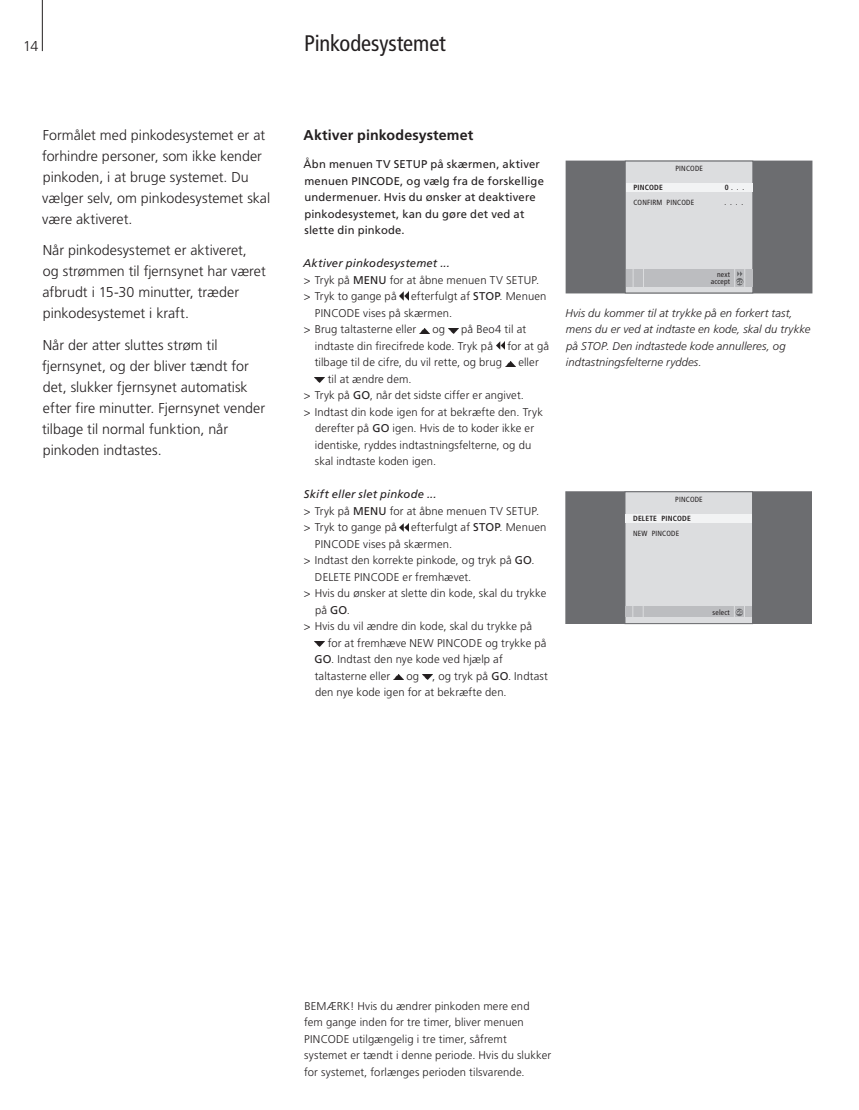
<style>
.page{position:relative;width:859px;height:1110px;background:#fff}
.page>*{position:absolute;margin:0;border:0;box-sizing:border-box;transform-origin:0 0}
.t1{font:condensed 22.5px "Frutiger";letter-spacing:-.005em;color:#231f20}
.t2{font:300 14.25px/21px "Frutiger";color:#231f20}
.t3{font:700 14.25px "Frutiger";letter-spacing:.01em;color:#231f20}
.t4{font:300 11.25px/16.5px "Frutiger";letter-spacing:.01em;color:#231f20}
.t5{font:11.25px/16.5px "Frutiger";letter-spacing:.015em;color:#231f20}
.t6{font:italic 300 11.25px/16.5px "Frutiger";letter-spacing:.01em;color:#231f20}
.t7{font:condensed 7.5px/7.5px "Frutiger";letter-spacing:.025em;color:#231f20}
.t8{font:700 condensed 7.5px "Frutiger";letter-spacing:.025em;color:#231f20}
.s1{font-weight:400;font-style:italic}
.s2{font-weight:400}
.s3{font-weight:700}
.s4{font-size:5.25px;color:#fff}
.s5{font-style:normal}
</style>
<div class="page">
<hr style="left:42px;top:0;width:1px;height:51px;background:#231f20">
<svg style="left:400px;top:292px;width:8px;height:8px"></svg>
<svg style="left:420px;top:328px;width:9px;height:5px"></svg>
<svg style="left:448px;top:328px;width:10px;height:5px"></svg>
<svg style="left:496px;top:341px;width:8px;height:8px"></svg>
<svg style="left:506px;top:361px;width:9px;height:5px"></svg>
<svg style="left:315px;top:378px;width:10px;height:4px"></svg>
<svg style="left:400px;top:523px;width:8px;height:8px"></svg>
<svg style="left:315px;top:642px;width:10px;height:4px"></svg>
<svg style="left:394px;top:675px;width:9px;height:4px"></svg>
<svg style="left:422px;top:675px;width:10px;height:4px"></svg>
<div style="left:566px;top:161px;width:246px;height:132px;background:#6c6d70"></div>
<div style="left:625px;top:161px;width:128px;height:132px;background:#dcdddf"></div>
<div style="left:625px;top:161px;width:128px;height:132px;border:1px solid #6c6d70"></div>
<div style="left:626px;top:270px;width:126px;height:17px;background:#bcbdc0"></div>
<svg style="left:643px;top:270px;width:1px;height:17px"></svg>
<svg style="left:633px;top:269px;width:1px;height:18px"></svg>
<svg style="left:734px;top:269px;width:11px;height:18px"></svg>
<div style="left:736px;top:278px;width:7px;height:7px;background:#6c6d70;border-radius:50%"></div>
<div style="left:626px;top:183px;width:126px;height:9px;background:#f2f3f4"></div>
<div style="left:566px;top:492px;width:246px;height:132px;background:#6c6d70"></div>
<div style="left:566px;top:491px;width:246px;height:133px;border:1px solid #6c6d70"></div>
<div style="left:625px;top:491px;width:128px;height:133px;background:#dcdddf;border:1px solid #6c6d70"></div>
<div style="left:625px;top:606px;width:127px;height:11px;background:#bcbdc0"></div>
<div style="left:736px;top:609px;width:7px;height:7px;background:#6c6d70;border-radius:50%"></div>
<div style="left:625px;top:514px;width:127px;height:8px;background:#f2f3f4"></div>
<p class="t2" style="left:23px;top:36px;width:17px">14</p>
<h1 class="t1" style="left:304px;top:30px;width:143px">Pinkodesystemet</h1>
<p class="t2" style="left:42px;top:124px;width:230px">Formålet med pinkodesystemet er at forhindre personer, som ikke kender pinkoden, i at bruge systemet. Du vælger selv, om pinkodesystemet skal være aktiveret.</p>
<p class="t2" style="left:42px;top:240px;width:225px">Når pinkodesystemet er aktiveret, og strømmen til fjernsynet har været afbrudt i 15-30 minutter, træder pinkodesystemet i kraft.</p>
<p class="t2" style="left:42px;top:334px;width:225px">Når der atter sluttes strøm til fjernsynet, og der bliver tændt for det, slukker fjernsynet automatisk efter fire minutter. Fjernsynet vender tilbage til normal funktion, når pinkoden indtastes.</p>
<p class="t3" style="left:304px;top:126px;width:171px">Aktiver pinkodesystemet</p>
<p class="t5" style="left:303px;top:156px;width:242px">Åbn menuen TV SETUP på skærmen, aktiver menuen PINCODE, og vælg fra de forskellige undermenuer. Hvis du ønsker at deaktivere pinkodesystemet, kan du gøre det ved at slette din pinkode.</p>
<p class="t4" style="left:303px;top:255px;width:237px"><span class="s1">Aktiver pinkodesystemet ...<br></span>&gt; Tryk på <span class="s2">MENU</span> for at åbne menuen TV SETUP. &gt; Tryk to gange på</p>
<p class="t4" style="left:411px;top:288px;width:137px">efterfulgt af <span class="s2">STOP</span>. Menuen</p>
<p class="t4" style="left:315px;top:304px;width:139px">PINCODE vises på skærmen.</p>
<p class="t4" style="left:304px;top:321px;width:114px">&gt; Brug taltasterne eller</p>
<p class="t4" style="left:432px;top:321px;width:14px">og</p>
<p class="t4" style="left:315px;top:321px;width:213px;text-indent:146px">på Beo4 til at indtaste din firecifrede kode. Tryk på</p>
<p class="t4" style="left:507px;top:337px;width:43px">for at gå</p>
<p class="t4" style="left:315px;top:354px;width:189px">tilbage til de cifre, du vil rette, og brug</p>
<p class="t4" style="left:518px;top:354px;width:22px">eller</p>
<p class="t4" style="left:328px;top:370px;width:86px">til at ændre dem.</p>
<p class="t4" style="left:304px;top:387px;width:222px">&gt; Tryk på <span class="s2">GO</span>, når det sidste ciffer er angivet.</p>
<p class="t4" style="left:304px;top:403px;width:241px">&gt; Indtast din kode igen for at bekræfte den. Tryk</p>
<p class="t4" style="left:315px;top:420px;width:220px">derefter på <span class="s2">GO</span> igen. Hvis de to koder ikke er</p>
<p class="t4" style="left:315px;top:436px;width:218px">identiske, ryddes indtastningsfelterne, og du</p>
<p class="t4" style="left:315px;top:453px;width:123px">skal indtaste koden igen.</p>
<p class="t4" style="left:304px;top:486px;width:237px"><span class="s1">Skift eller slet pinkode ...<br></span>&gt; Tryk på <span class="s2">MENU</span> for at åbne menuen TV SETUP. &gt; Tryk to gange på</p>
<p class="t4" style="left:411px;top:519px;width:137px">efterfulgt af <span class="s2">STOP</span>. Menuen</p>
<p class="t4" style="left:315px;top:535px;width:139px">PINCODE vises på skærmen.</p>
<p class="t4" style="left:304px;top:552px;width:232px">&gt; Indtast den korrekte pinkode, og tryk på <span class="s2">GO</span>.</p>
<p class="t4" style="left:315px;top:568px;width:158px">DELETE PINCODE er fremhævet.</p>
<p class="t4" style="left:304px;top:585px;width:244px">&gt; Hvis du ønsker at slette din kode, skal du trykke</p>
<p class="t4" style="left:315px;top:601px;width:36px">på <span class="s2">GO</span>.</p>
<p class="t4" style="left:304px;top:618px;width:230px">&gt; Hvis du vil ændre din kode, skal du trykke på</p>
<p class="t4" style="left:328px;top:634px;width:220px">for at fremhæve NEW PINCODE og trykke på</p>
<p class="t4" style="left:315px;top:651px;width:190px"><span class="s2">GO</span>. Indtast den nye kode ved hjælp af</p>
<p class="t4" style="left:315px;top:667px;width:77px">taltasterne eller</p>
<p class="t4" style="left:315px;top:667px;width:234px;text-indent:91px">og , og tryk på <span class="s2">GO</span>. Indtast den nye kode igen for at bekræfte den.</p>
<p class="t7" style="left:675px;top:165px;width:29px">PINCODE</p>
<p class="t8" style="left:633px;top:183px;width:31px">PINCODE</p>
<p class="t7" style="left:725px;top:184px;width:21px"><span class="s3">0</span> . . .</p>
<p class="t7" style="left:633px;top:199px;width:62px">CONFIRM PINCODE</p>
<p class="t7" style="left:724px;top:199px;width:20px">. . . .</p>
<p class="t7" style="left:711px;top:270px;width:34px;text-indent:6px">next accept <span class="s4">GO</span></p>
<p class="t6" style="left:565px;top:304px;width:246px">Hvis du kommer til at trykke på en forkert tast, mens du er ved at indtaste en kode, skal du trykke på STOP. Den indtastede kode annulleres, og indtastningsfelterne ryddes<span class="s5">.</span></p>
<p class="t7" style="left:675px;top:496px;width:29px">PINCODE</p>
<p class="t8" style="left:633px;top:514px;width:59px">DELETE PINCODE</p>
<p class="t7" style="left:633px;top:529px;width:48px">NEW PINCODE</p>
<p class="t7" style="left:713px;top:608px;width:32px">select <span class="s4">GO</span></p>
<p class="t4" style="left:304px;top:997px;width:248px">BEMÆRK! Hvis du ændrer pinkoden mere end<br>fem gange inden for tre timer, bliver menuen PINCODE utilgængelig i tre timer, såfremt systemet er tændt i denne periode. Hvis du slukker for systemet, forlænges perioden tilsvarende.</p>
</div>
